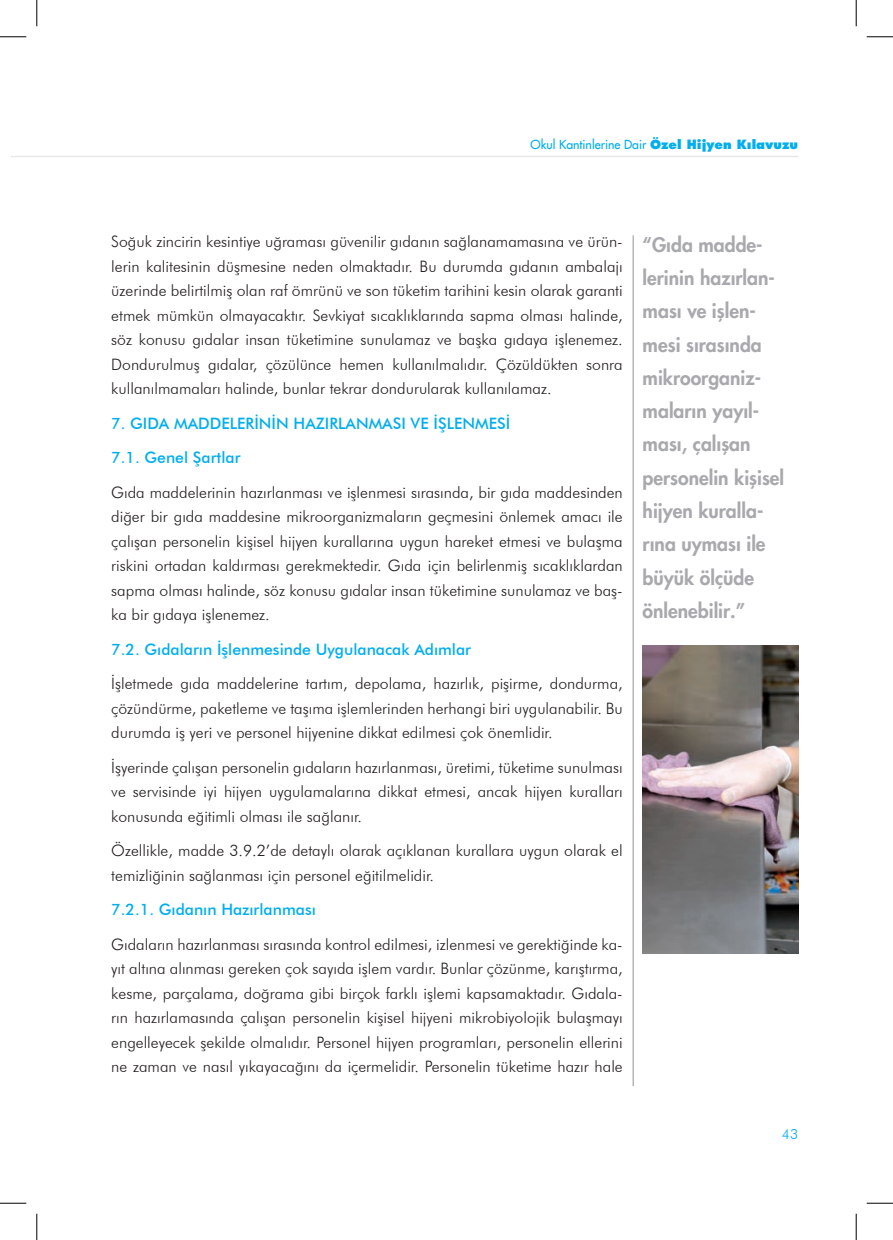
<style>
.page{position:relative;width:893px;height:1240px;background:#fff}
.page>*{position:absolute;margin:0;border:0;box-sizing:border-box;transform-origin:0 0}
.t1{font:800 19.25px/33.2px "Beatles";color:#a8a9ad}
.t2{font:300 15.75px/24.5px "Futura BT";color:#231f20;text-align:justify}
.t3{font:500 15.75px "Futura BT";color:#00aeef}
.t4{font:300 14px "Futura BT";color:#00aeef}
.t5{font:12.25px "Beatles";color:#00aeef}
.s1{font-weight:800}
</style>
<div class="page">
<hr style="left:12px;top:156px;width:785px;height:1px;background:#e6e6e6">
<hr style="left:632px;top:235px;width:1px;height:851px;background:#939598">
<img style="left:642px;top:645px;width:155px;height:308px">
<svg style="left:0;top:36px;width:26px;height:1px"></svg>
<svg style="left:866px;top:36px;width:26px;height:1px"></svg>
<svg style="left:0;top:1202px;width:26px;height:1px"></svg>
<svg style="left:866px;top:1202px;width:26px;height:1px"></svg>
<svg style="left:36px;top:0;width:1px;height:26px"></svg>
<svg style="left:36px;top:1213px;width:1px;height:26px"></svg>
<svg style="left:855px;top:0;width:1px;height:26px"></svg>
<svg style="left:855px;top:1213px;width:1px;height:26px"></svg>
<p class="t5" style="left:530px;top:137px;width:269px">Okul Kantinlerine Dair <span class="s1">Özel Hijyen Kılavuzu</span></p>
<p class="t2" style="left:111px;top:229px;width:512px">Soğuk zincirin kesintiye uğraması güvenilir gıdanın sağlanamamasına ve ürün&shy;lerin kalitesinin düşmesine neden olmaktadır. Bu durumda gıdanın ambalajı üzerinde belirtilmiş olan raf ömrünü ve son tüketim tarihini kesin olarak garanti etmek mümkün olmayacaktır. Sevkiyat sıcaklıklarında sapma olması halinde, söz konusu gıdalar insan tüketimine sunulamaz ve başka gıdaya işlenemez.<br>Dondurulmuş gıdalar, çözülünce hemen kullanılmalıdır. Çözüldükten sonra kullanılmamaları halinde, bunlar tekrar dondurularak kullanılamaz.</p>
<p class="t3" style="left:111px;top:413px;width:400px">7. GIDA MADDELERİNİN HAZIRLANMASI VE İŞLENMESİ</p>
<p class="t3" style="left:111px;top:448px;width:131px">7.1. Genel Şartlar</p>
<p class="t2" style="left:111px;top:479px;width:512px">Gıda maddelerinin hazırlanması ve işlenmesi sırasında, bir gıda maddesinden diğer bir gıda maddesine mikroorganizmaların geçmesini önlemek amacı ile çalışan personelin kişisel hijyen kurallarına uygun hareket etmesi ve bulaşma riskini ortadan kaldırması gerekmektedir. Gıda için belirlenmiş sıcaklıklardan sapma olması halinde, söz konusu gıdalar insan tüketimine sunulamaz ve baş&shy;ka bir gıdaya işlenemez.</p>
<p class="t3" style="left:111px;top:639px;width:361px">7.2. Gıdaların İşlenmesinde Uygulanacak Adımlar</p>
<p class="t2" style="left:111px;top:671px;width:512px">İşletmede gıda maddelerine tartım, depolama, hazırlık, pişirme, dondurma, çözündürme, paketleme ve taşıma işlemlerinden herhangi biri uygulanabilir. Bu durumda iş yeri ve personel hijyenine dikkat edilmesi çok önemlidir.</p>
<p class="t2" style="left:111px;top:754px;width:512px">İşyerinde çalışan personelin gıdaların hazırlanması, üretimi, tüketime sunulması ve servisinde iyi hijyen uygulamalarına dikkat etmesi, ancak hijyen kuralları konusunda eğitimli olması ile sağlanır.</p>
<p class="t2" style="left:111px;top:838px;width:512px">Özellikle, madde 3.9.2’de detaylı olarak açıklanan kurallara uygun olarak el temizliğinin sağlanması için personel eğitilmelidir.</p>
<p class="t3" style="left:111px;top:899px;width:206px">7.2.1. Gıdanın Hazırlanması</p>
<p class="t2" style="left:111px;top:931px;width:512px">Gıdaların hazırlanması sırasında kontrol edilmesi, izlenmesi ve gerektiğinde ka&shy;yıt altına alınması gereken çok sayıda işlem vardır. Bunlar çözünme, karıştırma, kesme, parçalama, doğrama gibi birçok farklı işlemi kapsamaktadır. Gıdala&shy;rın hazırlamasında çalışan personelin kişisel hijyeni mikrobiyolojik bulaşmayı engelleyecek şekilde olmalıdır. Personel hijyen programları, personelin ellerini ne zaman ve nasıl yıkayacağını da içermelidir. Personelin tüketime hazır hale</p>
<p class="t1" style="left:642px;top:228px;width:143px">“Gıda madde&shy;lerinin hazırlan&shy;ması ve işlen&shy;mesi sırasında mikroorganiz&shy;maların yayıl&shy;ması, çalışan personelin kişisel hijyen kuralla&shy;rına uyması ile büyük ölçüde önlenebilir.”</p>
<p class="t4" style="left:781px;top:1125px;width:18px">43</p>
</div>
